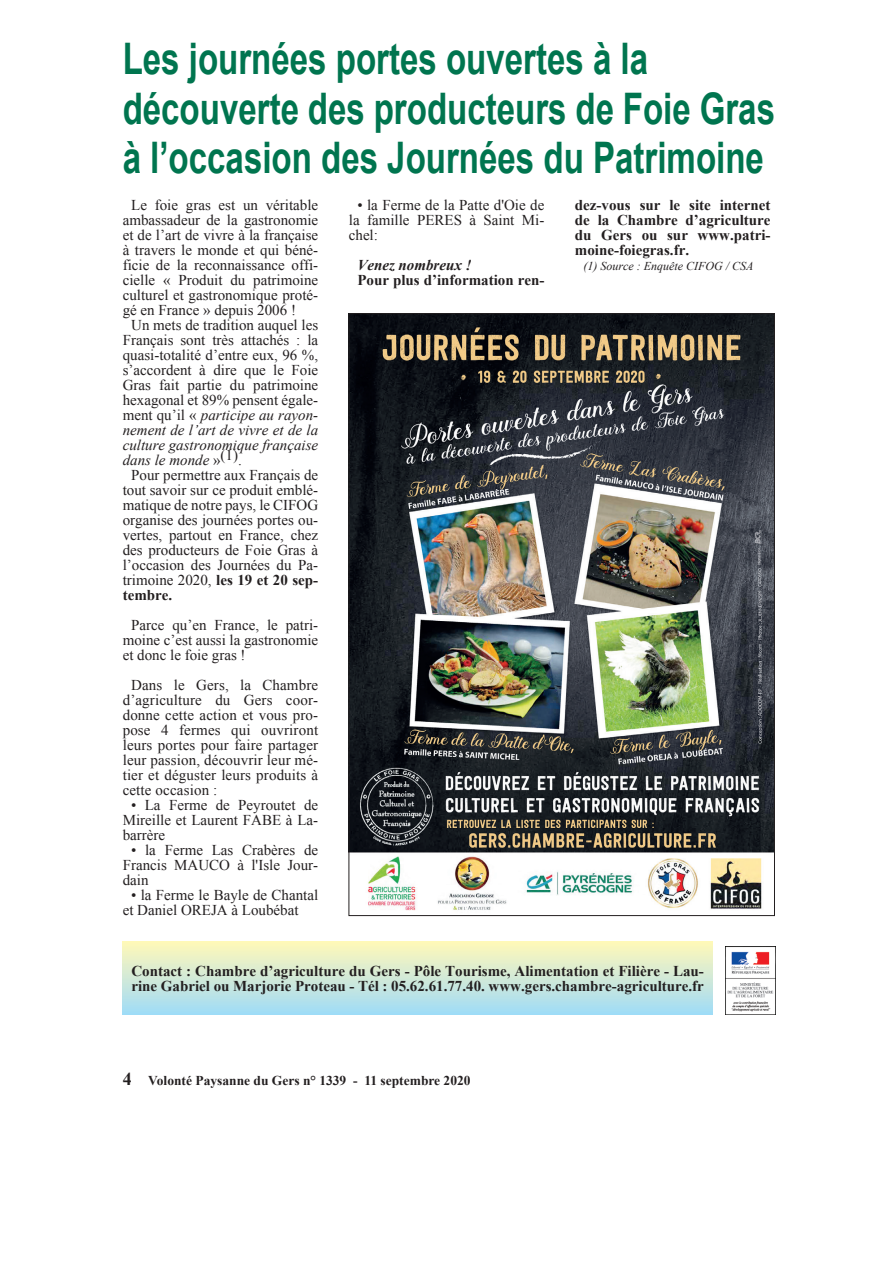
<style>
.page{position:relative;width:893px;height:1263px;background:#fff}
.page>*{position:absolute;margin:0;border:0;box-sizing:border-box;transform-origin:0 0}
.t1{font:700 43.5px/49.5px "Arial";color:#00754f;scale:.76 1}
.t2{font:15px/15px "Times New Roman";color:#231f20;text-align:justify}
.t3{font:700 15px/15px "Times New Roman";color:#231f20}
.t4{font:italic 15px "Times New Roman";color:#231f20}
.t5{font:italic 700 15px "Times New Roman";color:#231f20}
.t6{font:700 13.5px "Times New Roman";color:#231f20}
.t7{font:italic 12px "Times New Roman";color:#231f20}
.s1{font-style:normal}
.s2{font-weight:700}
.s3{font-size:18px}
</style>
<div class="page">
<img style="left:725px;top:946px;width:50px;height:69px">
<div style="left:123px;top:942px;width:589px;height:73px;background:linear-gradient(to bottom,#fff8b9,#a0dbf7)"></div>
<img style="left:351px;top:315px;width:422px;height:596px">
<h1 class="t1" style="left:123px;top:36px;width:860px">Les journées portes ouvertes à la découverte des producteurs de Foie Gras à l’occasion des Journées du Patrimoine</h1>
<p class="t2" style="left:131px;top:197px;width:189px">Le foie gras est un véritable</p>
<p class="t2" style="left:123px;top:212px;width:197px">ambassadeur de la gastronomie</p>
<p class="t2" style="left:123px;top:227px;width:197px">et de l’art de vivre à la française</p>
<p class="t2" style="left:123px;top:242px;width:197px">à travers le monde et qui béné-</p>
<p class="t2" style="left:123px;top:257px;width:197px">ficie de la reconnaissance offi-</p>
<p class="t2" style="left:123px;top:272px;width:197px">cielle « Produit du patrimoine</p>
<p class="t2" style="left:123px;top:287px;width:197px">culturel et gastronomique proté-</p>
<p class="t2" style="left:123px;top:302px;width:175px">gé en France » depuis 2006 !</p>
<p class="t2" style="left:131px;top:317px;width:189px">Un mets de tradition auquel les</p>
<p class="t2" style="left:123px;top:332px;width:197px">Français sont très attachés : la</p>
<p class="t2" style="left:123px;top:347px;width:197px">quasi-totalité d’entre eux, 96 %,</p>
<p class="t2" style="left:123px;top:362px;width:197px">s’accordent à dire que le Foie</p>
<p class="t2" style="left:123px;top:377px;width:197px">Gras fait partie du patrimoine</p>
<p class="t2" style="left:123px;top:392px;width:197px">hexagonal et 89% pensent égale-</p>
<p class="t4" style="left:123px;top:405px;width:197px"><span class="s1">ment qu’il «</span> participe au rayon-</p>
<p class="t4" style="left:123px;top:420px;width:197px">nement de l’art de vivre et de la</p>
<p class="t4" style="left:123px;top:435px;width:197px">culture gastronomique française</p>
<p class="t4" style="left:123px;top:450px;width:121px">dans le monde <span class="s1">»</span><sup>(1)</sup><span class="s1">.</span></p>
<p class="t2" style="left:131px;top:467px;width:189px">Pour permettre aux Français de</p>
<p class="t2" style="left:123px;top:482px;width:197px">tout savoir sur ce produit emblé-</p>
<p class="t2" style="left:123px;top:497px;width:197px">matique de notre pays, le CIFOG</p>
<p class="t2" style="left:123px;top:512px;width:197px">organise des journées portes ou-</p>
<p class="t2" style="left:123px;top:527px;width:197px">vertes, partout en France, chez</p>
<p class="t2" style="left:123px;top:542px;width:197px">des producteurs de Foie Gras à</p>
<p class="t2" style="left:123px;top:557px;width:197px">l’occasion des Journées du Pa-</p>
<p class="t2" style="left:123px;top:572px;width:197px">trimoine 2020, <span class="s2">les 19 et 20 sep-</span></p>
<p class="t3" style="left:123px;top:587px;width:51px">tembre.</p>
<p class="t2" style="left:123px;top:617px;width:197px;text-indent:9px">Parce qu’en France, le patri&shy;moine c’est aussi la gastronomie et donc le foie gras !</p>
<p class="t2" style="left:123px;top:677px;width:197px;text-indent:9px">Dans le Gers, la Chambre d’agriculture du Gers coor&shy;donne cette action et vous pro&shy;pose 4 fermes qui ouvriront leurs portes pour faire partager leur passion, découvrir leur mé&shy;tier et déguster leurs produits à cette occasion :</p>
<p class="t2" style="left:123px;top:797px;width:197px;text-indent:9px">• La Ferme de Peyroutet de Mireille et Laurent FABE à La&shy;barrère</p>
<p class="t2" style="left:123px;top:842px;width:197px;text-indent:9px">• la Ferme Las Crabères de Francis MAUCO à l'Isle Jour&shy;dain</p>
<p class="t2" style="left:123px;top:887px;width:197px;text-indent:9px">• la Ferme le Bayle de Chantal et Daniel OREJA à Loubébat</p>
<p class="t2" style="left:349px;top:197px;width:197px;text-indent:9px">• la Ferme de la Patte d'Oie de la famille PERES à Saint Mi&shy;chel:</p>
<p class="t5" style="left:357px;top:254px;width:116px">Venez nombreux !</p>
<p class="t3" style="left:357px;top:272px;width:189px">Pour plus d’information ren-</p>
<p class="t3" style="left:575px;top:197px;width:197px;text-align:justify">dez-vous sur le site internet de la Chambre d’agriculture du Gers ou sur www.patri&shy;moine-foiegras.fr.</p>
<p class="t7" style="left:583px;top:257px;width:171px">(1) Source : Enquête CIFOG / CSA</p>
<p class="t3" style="left:131px;top:963px;width:574px">Contact : Chambre d’agriculture du Gers - Pôle Tourisme, Alimentation et Filière - Lau&shy;rine Gabriel ou Marjorie Proteau - Tél : 05.62.61.77.40. www.gers.chambre-agriculture.fr</p>
<p class="t6" style="left:123px;top:1071px;width:349px"><span class="s3">4</span> Volonté Paysanne du Gers n° 1339 - 11 septembre 2020</p>
</div>
